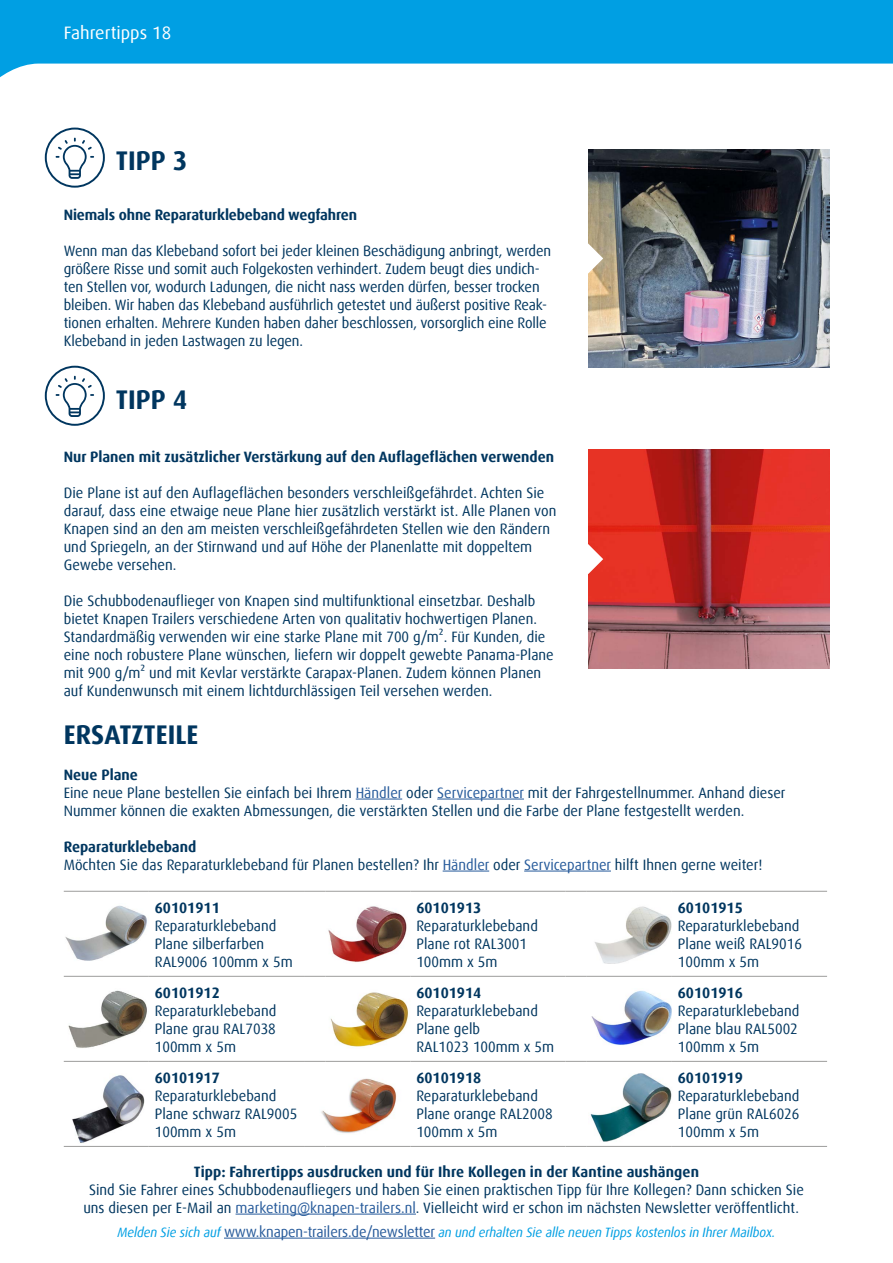
<style>
.page{position:relative;width:893px;height:1263px;background:#fff}
.page>*{position:absolute;margin:0;border:0;box-sizing:border-box;transform-origin:0 0}
.t1{font:700 27px "Dax Offc Pro";color:#00365f;scale:.96 1}
.t2{font:18px "Dax Offc Pro";color:#fff}
.t3{font:15px/18px "Dax Offc Pro";color:#00365f;scale:.96 1}
.t4{font:700 15px "Dax Offc Pro";color:#00365f;scale:.96 1}
.t5{font:italic 13.5px "Dax Offc Pro";letter-spacing:-.01em;color:#009fe3;scale:.96 1}
.s1{font-weight:700}
.s2{color:#275b9b}
.s3{font-style:normal;font-size:15px;color:#275b9b}
</style>
<div class="page">
<svg style="left:0;top:0;width:893px;height:78px;fill:#009fe3"></svg>
<img style="left:588px;top:450px;width:241px;height:218px">
<img style="left:588px;top:149px;width:241px;height:219px">
<svg style="left:45px;top:128px;width:60px;height:60px"></svg>
<svg style="left:45px;top:366px;width:60px;height:60px"></svg>
<svg style="left:588px;top:544px;width:15px;height:30px"></svg>
<svg style="left:588px;top:243px;width:15px;height:30px"></svg>
<hr style="left:356px;top:799px;width:46px;height:1px;background:#275b9b">
<hr style="left:437px;top:799px;width:87px;height:1px;background:#275b9b">
<hr style="left:443px;top:871px;width:46px;height:1px;background:#275b9b">
<hr style="left:524px;top:871px;width:87px;height:1px;background:#275b9b">
<hr style="left:64px;top:891px;width:85px;height:1px;background:#9d9d9c">
<hr style="left:149px;top:891px;width:155px;height:1px;background:#9d9d9c">
<svg style="left:304px;top:891px;width:21px;height:1px"></svg>
<hr style="left:325px;top:891px;width:85px;height:1px;background:#9d9d9c">
<hr style="left:410px;top:891px;width:156px;height:1px;background:#9d9d9c">
<svg style="left:566px;top:891px;width:21px;height:1px"></svg>
<hr style="left:587px;top:891px;width:85px;height:1px;background:#9d9d9c">
<hr style="left:672px;top:891px;width:155px;height:1px;background:#9d9d9c">
<hr style="left:64px;top:976px;width:85px;height:1px;background:#9d9d9c">
<hr style="left:149px;top:976px;width:155px;height:1px;background:#9d9d9c">
<svg style="left:304px;top:976px;width:21px;height:1px"></svg>
<hr style="left:325px;top:976px;width:85px;height:1px;background:#9d9d9c">
<hr style="left:410px;top:976px;width:156px;height:1px;background:#9d9d9c">
<svg style="left:566px;top:976px;width:21px;height:1px"></svg>
<hr style="left:587px;top:976px;width:85px;height:1px;background:#9d9d9c">
<hr style="left:672px;top:976px;width:155px;height:1px;background:#9d9d9c">
<hr style="left:64px;top:1061px;width:85px;height:1px;background:#9d9d9c">
<hr style="left:149px;top:1061px;width:155px;height:1px;background:#9d9d9c">
<svg style="left:304px;top:1061px;width:21px;height:1px"></svg>
<hr style="left:325px;top:1061px;width:85px;height:1px;background:#9d9d9c">
<hr style="left:410px;top:1061px;width:156px;height:1px;background:#9d9d9c">
<svg style="left:566px;top:1061px;width:21px;height:1px"></svg>
<hr style="left:587px;top:1061px;width:85px;height:1px;background:#9d9d9c">
<hr style="left:672px;top:1061px;width:155px;height:1px;background:#9d9d9c">
<hr style="left:64px;top:1146px;width:85px;height:1px;background:#9d9d9c">
<hr style="left:149px;top:1146px;width:155px;height:1px;background:#9d9d9c">
<svg style="left:304px;top:1146px;width:21px;height:1px"></svg>
<hr style="left:325px;top:1146px;width:85px;height:1px;background:#9d9d9c">
<hr style="left:410px;top:1146px;width:156px;height:1px;background:#9d9d9c">
<svg style="left:566px;top:1146px;width:21px;height:1px"></svg>
<hr style="left:587px;top:1146px;width:85px;height:1px;background:#9d9d9c">
<hr style="left:672px;top:1146px;width:155px;height:1px;background:#9d9d9c">
<img style="left:65px;top:905px;width:82px;height:56px">
<img style="left:328px;top:906px;width:79px;height:56px">
<img style="left:594px;top:906px;width:78px;height:58px">
<img style="left:68px;top:990px;width:79px;height:58px">
<img style="left:330px;top:992px;width:79px;height:55px">
<img style="left:591px;top:990px;width:81px;height:55px">
<hr style="left:224px;top:1238px;width:211px;height:1px;background:#275b9b">
<hr style="left:236px;top:1214px;width:180px;height:1px;background:#275b9b">
<img style="left:72px;top:1075px;width:73px;height:68px">
<img style="left:321px;top:1078px;width:76px;height:55px">
<img style="left:590px;top:1074px;width:82px;height:68px">
<p class="t2" style="left:64px;top:21px;width:109px">Fahrertipps 18</p>
<h1 class="t1" style="left:116px;top:144px;width:76px">TIPP 3</h1>
<p class="t4" style="left:64px;top:205px;width:307px">Niemals ohne Reparaturklebeband wegfahren</p>
<p class="t3" style="left:64px;top:242px;width:509px">Wenn man das Klebeband sofort bei jeder kleinen Beschädigung anbringt, werden größere Risse und somit auch Folgekosten verhindert. Zudem beugt dies undich&shy;ten Stellen vor, wodurch Ladungen, die nicht nass werden dürfen, besser trocken bleiben. Wir haben das Klebeband ausführlich getestet und äußerst positive Reak&shy;tionen erhalten. Mehrere Kunden haben daher beschlossen, vorsorglich eine Rolle Klebeband in jeden Lastwagen zu legen.</p>
<h1 class="t1" style="left:116px;top:382px;width:76px">TIPP 4</h1>
<p class="t4" style="left:64px;top:447px;width:512px">Nur Planen mit zusätzlicher Verstärkung auf den Auflageflächen verwenden</p>
<p class="t3" style="left:64px;top:483px;width:515px">Die Plane ist auf den Auflageflächen besonders verschleißgefährdet. Achten Sie darauf, dass eine etwaige neue Plane hier zusätzlich verstärkt ist. Alle Planen von Knapen sind an den am meisten verschleißgefährdeten Stellen wie den Rändern und Spriegeln, an der Stirnwand und auf Höhe der Planenlatte mit doppeltem Gewebe versehen.</p>
<p class="t3" style="left:64px;top:591px;width:512px">Die Schubbodenauflieger von Knapen sind multifunktional einsetzbar. Deshalb bietet Knapen Trailers verschiedene Arten von qualitativ hochwertigen Planen.<br>Standardmäßig verwenden wir eine starke Plane mit 700 g/m². Für Kunden, die eine noch robustere Plane wünschen, liefern wir doppelt gewebte Panama-Plane mit 900 g/m² und mit Kevlar verstärkte Carapax-Planen. Zudem können Planen auf Kundenwunsch mit einem lichtdurchlässigen Teil versehen werden.</p>
<h1 class="t1" style="left:64px;top:717px;width:142px">ERSATZTEILE</h1>
<p class="t3" style="left:64px;top:766px;width:753px"><span class="s1">Neue Plane<br></span>Eine neue Plane bestellen Sie einfach bei Ihrem <span class="s2">Händler</span> oder <span class="s2">Servicepartner</span> mit der Fahrgestellnummer. Anhand dieser<br>Nummer können die exakten Abmessungen, die verstärkten Stellen und die Farbe der Plane festgestellt werden.</p>
<p class="t3" style="left:64px;top:838px;width:729px"><span class="s1">Reparaturklebeband<br></span>Möchten Sie das Reparaturklebeband für Planen bestellen? Ihr <span class="s2">Händler</span> oder <span class="s2">Servicepartner</span> hilft Ihnen gerne weiter!</p>
<p class="t4" style="left:155px;top:898px;width:69px">60101911</p>
<p class="t3" style="left:155px;top:916px;width:145px">Reparaturklebeband<br>Plane silberfarben<br>RAL9006 100mm x 5m</p>
<p class="t4" style="left:416px;top:898px;width:69px">60101913</p>
<p class="t3" style="left:416px;top:916px;width:128px">Reparaturklebeband<br>Plane rot RAL3001<br>100mm x 5m</p>
<p class="t4" style="left:678px;top:898px;width:69px">60101915</p>
<p class="t3" style="left:678px;top:916px;width:131px">Reparaturklebeband<br>Plane weiß RAL9016<br>100mm x 5m</p>
<p class="t4" style="left:155px;top:983px;width:69px">60101912</p>
<p class="t3" style="left:155px;top:1001px;width:128px;text-align:justify">Reparaturklebeband Plane grau RAL7038<br>100mm x 5m</p>
<p class="t4" style="left:155px;top:1068px;width:69px">60101917</p>
<p class="t3" style="left:155px;top:1086px;width:150px">Reparaturklebeband<br>Plane schwarz RAL9005<br>100mm x 5m</p>
<p class="t4" style="left:416px;top:983px;width:69px">60101914</p>
<p class="t3" style="left:416px;top:1001px;width:145px">Reparaturklebeband<br>Plane gelb<br>RAL1023 100mm x 5m</p>
<p class="t4" style="left:416px;top:1068px;width:69px">60101918</p>
<p class="t3" style="left:416px;top:1086px;width:144px">Reparaturklebeband<br>Plane orange RAL2008<br>100mm x 5m</p>
<p class="t4" style="left:678px;top:983px;width:69px">60101916</p>
<p class="t3" style="left:678px;top:1001px;width:128px;text-align:justify">Reparaturklebeband Plane blau RAL5002<br>100mm x 5m</p>
<p class="t4" style="left:678px;top:1068px;width:69px">60101919</p>
<p class="t3" style="left:678px;top:1086px;width:128px;text-align:justify">Reparaturklebeband Plane grün RAL6026<br>100mm x 5m</p>
<p class="t4" style="left:194px;top:1162px;width:528px">Tipp: Fahrertipps ausdrucken und für Ihre Kollegen in der Kantine aushängen</p>
<p class="t3" style="left:83px;top:1181px;width:752px;text-align:center">Sind Sie Fahrer eines Schubbodenaufliegers und haben Sie einen praktischen Tipp für Ihre Kollegen? Dann schicken Sie uns diesen per E-Mail an <span class="s2">marketing@knapen-trailers.nl</span>. Vielleicht wird er schon im nächsten Newsletter veröffentlicht.</p>
<p class="t5" style="left:117px;top:1223px;width:687px">Melden Sie sich auf <span class="s3">www.knapen-trailers.de/newsletter</span> an und erhalten Sie alle neuen Tipps kostenlos in Ihrer Mailbox.</p>
</div>
